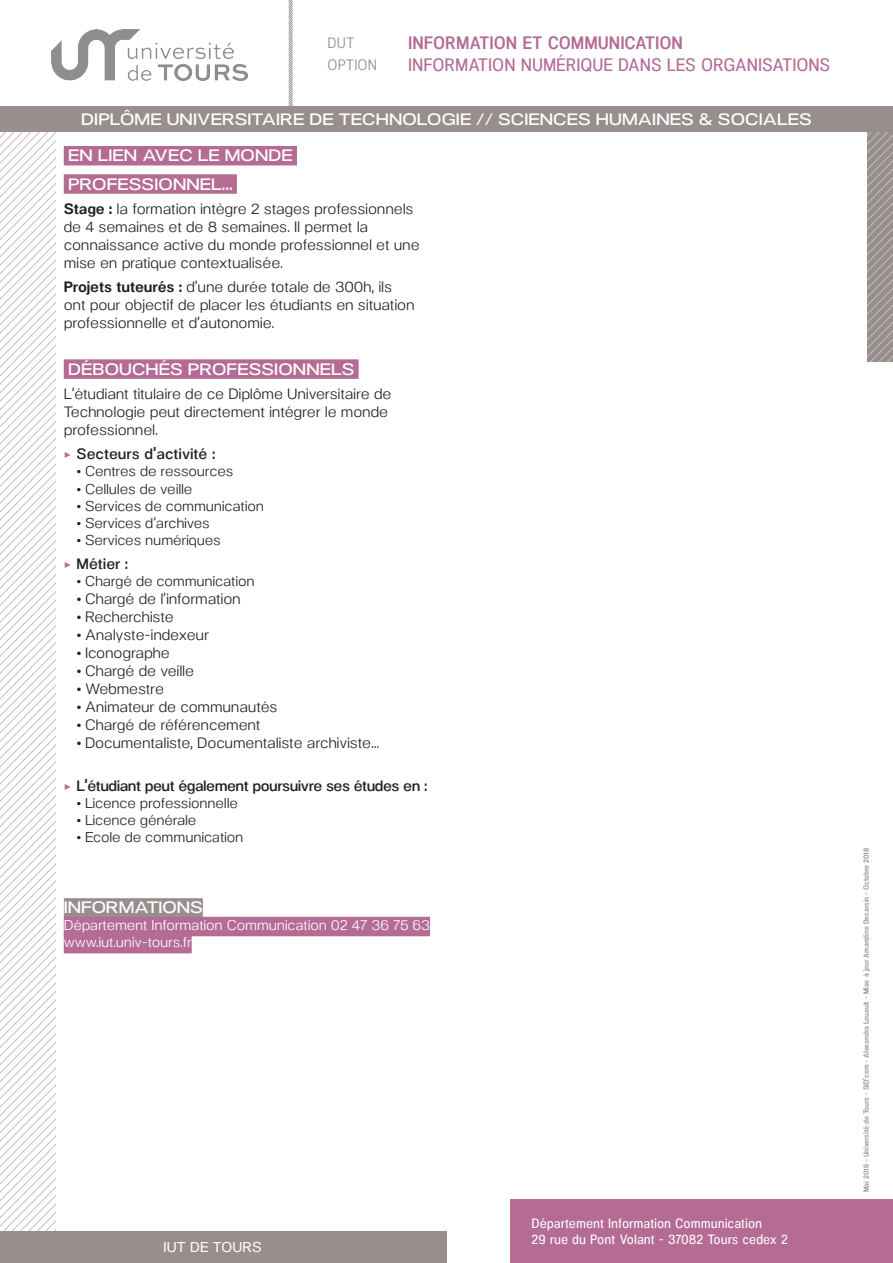
<style>
.page{position:relative;width:893px;height:1263px;background:#fff}
.page>*{position:absolute;margin:0;border:0;box-sizing:border-box;transform-origin:0 0}
.titre_Option_DUT_Tou{font:500 18px "Neo Gram Condensed";color:#b46b94}
.titre_formation_DUT{font:600 18px "Neo Gram Condensed";color:#b46b94}
.programme{font:600 16.5px "Neo Gram Extended";letter-spacing:.01em;color:#fff}
.stabilo_DUT_Tours{font:600 16.5px "Neo Gram Extended";letter-spacing:.01em;color:#fff}
.prérequis_DUT_Tours{font:600 16.5px "Neo Gram Extended";color:#fff}
.Parag_sdt{font:15px/18px "Neo Gram";letter-spacing:-.01em;color:#231f20}
.t1{font:600 15px "Neo Gram";letter-spacing:-.03em;color:#231f20}
.t2{font:600 15px "Neo Gram";color:#231f20}
.t3{font:15px/21.6px "Neo Gram Condensed";letter-spacing:.01em;color:#988e8e}
.t4{font:14.25px "Neo Gram";letter-spacing:-.01em;color:#231f20}
.prérequis_DUT_Tours-2{font:14.25px "Neo Gram";letter-spacing:-.01em;color:#fff}
.t5{font:500 14.25px "Neo Gram";letter-spacing:.01em;color:#fff}
.adresse{font:500 13.5px/16.2px "Neo Gram Condensed";color:#fff}
.t6{font:600 7.5px "Neo Gram Condensed";letter-spacing:-.01em;color:#988e8e}
.s1{font-weight:700}
.s2{color:#b46b94}
</style>
<div class="page">
<svg style="left:0;top:132px;width:55px;height:1099px"></svg>
<div style="left:0;top:1231px;width:446px;height:32px;background:#988e8e"></div>
<svg style="left:288px;top:0;width:5px;height:106px"></svg>
<svg style="left:867px;top:132px;width:26px;height:229px;background:#9f9695"></svg>
<img style="left:51px;top:30px;width:196px;height:51px">
<div style="left:510px;top:1199px;width:383px;height:64px;background:#b46b94"></div>
<div style="left:0;top:106px;width:893px;height:26px;background:#988e8e"></div>
<div style="left:64px;top:146px;width:233px;height:19px;background:#b46b94"></div>
<div style="left:64px;top:174px;width:173px;height:20px;background:#b46b94"></div>
<div style="left:64px;top:359px;width:295px;height:20px;background:#b46b94"></div>
<div style="left:64px;top:898px;width:139px;height:20px;background:#988e8e"></div>
<div style="left:64px;top:917px;width:366px;height:19px;background:#b46b94"></div>
<div style="left:64px;top:934px;width:128px;height:19px;background:#b46b94"></div>
<p class="t3" style="left:327px;top:31px;width:51px">DUT<br>OPTION</p>
<p class="titre_formation_DUT" style="left:408px;top:30px;width:276px">INFORMATION ET COMMUNICATION</p>
<p class="titre_Option_DUT_Tou" style="left:408px;top:52px;width:424px">INFORMATION NUMÉRIQUE DANS LES ORGANISATIONS</p>
<p class="programme" style="left:81px;top:108px;width:732px">DIPLÔME UNIVERSITAIRE DE TECHNOLOGIE // SCIENCES HUMAINES &amp; SOCIALES</p>
<p class="stabilo_DUT_Tours" style="left:68px;top:143px;width:226px">EN LIEN AVEC LE MONDE</p>
<p class="stabilo_DUT_Tours" style="left:68px;top:172px;width:166px">PROFESSIONNEL...</p>
<p class="Parag_sdt" style="left:64px;top:199px;width:357px"><span class="s1">Stage :</span> la formation intègre 2 stages professionnels de 4 semaines et de 8 semaines. Il permet la connaissance active du monde professionnel et une mise en pratique contextualisée.</p>
<p class="Parag_sdt" style="left:64px;top:277px;width:352px"><span class="s1">Projets tuteurés :</span> d’une durée totale de 300h, ils ont pour objectif de placer les étudiants en situation professionnelle et d’autonomie.</p>
<p class="stabilo_DUT_Tours" style="left:68px;top:357px;width:288px">DÉBOUCHÉS PROFESSIONNELS</p>
<p class="Parag_sdt" style="left:64px;top:384px;width:329px">L’étudiant titulaire de ce Diplôme Universitaire de<br>Technologie peut directement intégrer le monde professionnel.</p>
<p class="t2" style="left:64px;top:443px;width:153px"><span class="s2">✓</span> Secteurs d’activité :</p>
<p class="t4" style="left:77px;top:461px;width:158px">• Centres de ressources</p>
<p class="t4" style="left:77px;top:479px;width:117px">• Cellules de veille</p>
<p class="t4" style="left:77px;top:496px;width:189px">• Services de communication</p>
<p class="t4" style="left:77px;top:513px;width:135px">• Services d’archives</p>
<p class="t4" style="left:77px;top:530px;width:146px">• Services numériques</p>
<p class="t1" style="left:64px;top:553px;width:66px"><span class="s2">✓</span> Métier :</p>
<p class="t4" style="left:77px;top:571px;width:180px">• Chargé de communication</p>
<p class="Parag_sdt" style="left:77px;top:589px;width:166px">• Chargé de l’information</p>
<p class="Parag_sdt" style="left:77px;top:607px;width:99px">• Recherchiste</p>
<p class="Parag_sdt" style="left:77px;top:625px;width:134px">• Analyste-indexeur</p>
<p class="Parag_sdt" style="left:77px;top:643px;width:95px">• Iconographe</p>
<p class="Parag_sdt" style="left:77px;top:661px;width:119px">• Chargé de veille</p>
<p class="Parag_sdt" style="left:77px;top:679px;width:89px">• Webmestre</p>
<p class="Parag_sdt" style="left:77px;top:697px;width:203px">• Animateur de communautés</p>
<p class="Parag_sdt" style="left:77px;top:715px;width:185px">• Chargé de référencement</p>
<p class="Parag_sdt" style="left:77px;top:733px;width:305px">• Documentaliste, Documentaliste archiviste...</p>
<p class="t1" style="left:64px;top:775px;width:365px"><span class="s2">✓</span> L’étudiant peut également poursuivre ses études en :</p>
<p class="t4" style="left:77px;top:793px;width:163px">• Licence professionnelle</p>
<p class="t4" style="left:77px;top:810px;width:121px">• Licence générale</p>
<p class="t4" style="left:77px;top:827px;width:168px">• Ecole de communication</p>
<p class="programme" style="left:251px;top:108px;width:391px">DIPLÔM UNIVERSITAIRE DE TECHNOLOGIE</p>
<p class="prérequis_DUT_Tours" style="left:64px;top:895px;width:140px">INFORMATIONS</p>
<p class="prérequis_DUT_Tours-2" style="left:64px;top:915px;width:368px">Département Information Communication 02 47 36 75 63</p>
<p class="prérequis_DUT_Tours-2" style="left:64px;top:932px;width:129px">www.iut.univ-tours.fr</p>
<p class="t5" style="left:164px;top:1237px;width:100px">IUT DE TOURS</p>
<p class="adresse" style="left:531px;top:1214px;width:258px">Département Information Communication<br>29 rue du Pont Volant - 37082 Tours cedex 2</p>
<p class="t6" style="left:861px;top:1192px;width:346px;rotate:-90deg">Mai 2016 - Université de Tours - SID’com - Alexandra Louault - Mise à jour Amandine Decarsin - Octobre 2018</p>
</div>
